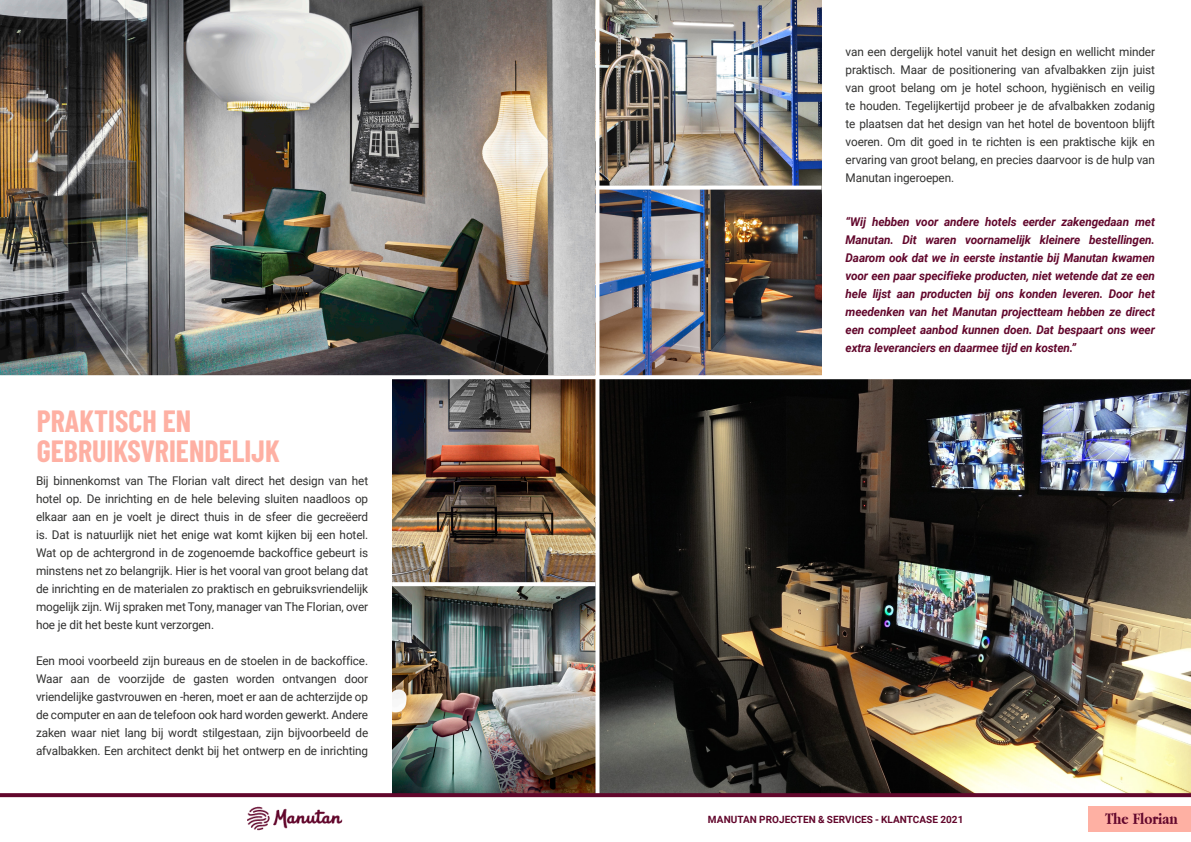
<style>
.page{position:relative;width:1191px;height:842px;background:#fff}
.page>*{position:absolute;margin:0;border:0;box-sizing:border-box;transform-origin:0 0}
.t1{font:700 30px "Barlow Condensed";color:#feb0a3}
.t2{font:700 16.6px "Apple Garamond";color:#62072c}
.t3{font:12px/18px "Roboto";letter-spacing:-.01em;color:#313130;text-align:justify}
.t4{font:italic 700 12px/18px "Roboto";letter-spacing:-.01em;color:#62072c;text-align:justify}
.t5{font:700 10px "Roboto";letter-spacing:.005em;color:#62072c}
</style>
<div class="page">
<img style="left:0;top:0;width:595px;height:375px">
<img style="left:599px;top:379px;width:591px;height:414px">
<img style="left:392px;top:379px;width:203px;height:414px">
<img style="left:599px;top:0;width:222px;height:375px">
<svg style="left:0;top:375px;width:822px;height:1px"></svg>
<svg style="left:392px;top:582px;width:203px;height:4px"></svg>
<svg style="left:599px;top:186px;width:222px;height:4px"></svg>
<div style="left:1088px;top:806px;width:103px;height:26px;background:#feb0a3"></div>
<img style="left:247px;top:806px;width:96px;height:25px">
<svg style="left:595px;top:0;width:4px;height:793px"></svg>
<svg style="left:0;top:793px;width:1191px;height:4px;background:#640c30"></svg>
<p class="t1" style="left:37px;top:399px;width:156px">PRAKTISCH EN</p>
<p class="t1" style="left:37px;top:429px;width:245px">GEBRUIKSVRIENDELIJK</p>
<p class="t3" style="left:36px;top:471px;width:334px">Bij binnenkomst van The Florian valt direct het design van het hotel op. De inrichting en de hele beleving sluiten naadloos op elkaar aan en je voelt je direct thuis in de sfeer die gecreëerd is. Dat is natuurlijk niet het enige wat komt kijken bij een hotel.<br>Wat op de achtergrond in de zogenoemde backoffice gebeurt is minstens net zo belangrijk. Hier is het vooral van groot belang dat de inrichting en de materialen zo praktisch en gebruiksvriendelijk mogelijk zijn. Wij spraken met Tony, manager van The Florian, over hoe je dit het beste kunt verzorgen.</p>
<p class="t3" style="left:36px;top:651px;width:334px">Een mooi voorbeeld zijn bureaus en de stoelen in de backoffice.<br>Waar aan de voorzijde de gasten worden ontvangen door vriendelijke gastvrouwen en -heren, moet er aan de achterzijde op de computer en aan de telefoon ook hard worden gewerkt. Andere zaken waar niet lang bij wordt stilgestaan, zijn bijvoorbeeld de afvalbakken. Een architect denkt bij het ontwerp en de inrichting</p>
<p class="t3" style="left:845px;top:42px;width:311px">van een dergelijk hotel vanuit het design en wellicht minder praktisch. Maar de positionering van afvalbakken zijn juist van groot belang om je hotel schoon, hygiënisch en veilig te houden. Tegelijkertijd probeer je de afvalbakken zodanig te plaatsen dat het design van het hotel de boventoon blijft voeren. Om dit goed in te richten is een praktische kijk en ervaring van groot belang, en precies daarvoor is de hulp van Manutan ingeroepen.</p>
<p class="t4" style="left:845px;top:213px;width:311px">“Wij hebben voor andere hotels eerder zakengedaan met Manutan. Dit waren voornamelijk kleinere bestellingen.<br>Daarom ook dat we in eerste instantie bij Manutan kwamen voor een paar specifieke producten, niet wetende dat ze een hele lijst aan producten bij ons konden leveren. Door het meedenken van het Manutan projectteam hebben ze direct een compleet aanbod kunnen doen. Dat bespaart ons weer extra leveranciers en daarmee tijd en kosten.”</p>
<p class="t5" style="left:708px;top:812px;width:257px">MANUTAN PROJECTEN &amp; SERVICES - KLANTCASE 2021</p>
<p class="t2" style="left:1105px;top:809px;width:74px">The Florian</p>
</div>
